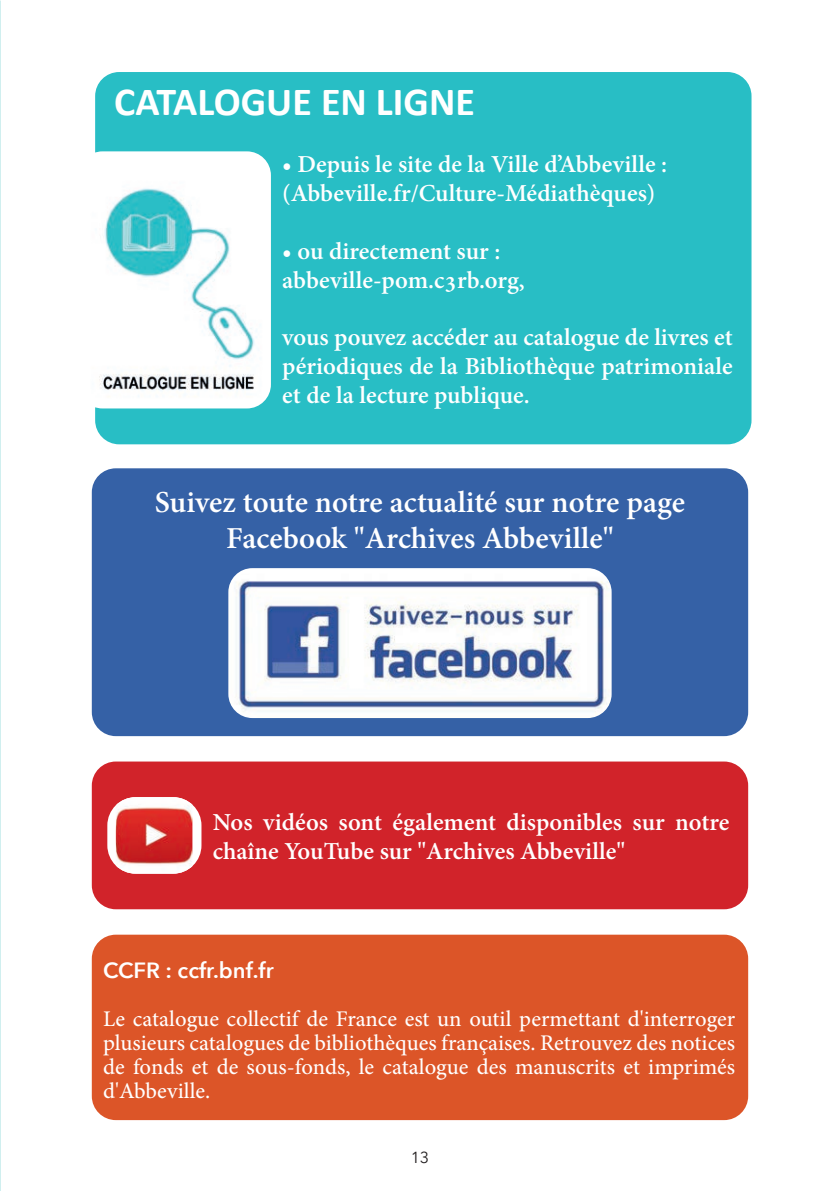
<style>
.page{position:relative;width:840px;height:1191px;background:#fff}
.page>*{position:absolute;margin:0;border:0;box-sizing:border-box;transform-origin:0 0}
.t1{font:700 40px "Calibri";color:#fff}
.t2{font:700 30px/36px "Adobe Hebrew";color:#fff;text-align:center}
.t3{font:700 24px/28.8px "Adobe Hebrew";color:#fff}
.t4{font:22px/24px "Adobe Hebrew";color:#fff;text-align:justify}
.t5{font:600 22px "Avenir Next";color:#fff}
.t6{font:16px "Avenir Next";color:#231f20}
</style>
<div class="page">
<img style="left:0;top:0;width:1px;height:1191px">
<div style="left:92px;top:934px;width:655px;height:186px;background:#dc5528;border-radius:24px"></div>
<div style="left:95px;top:72px;width:656px;height:372px;background:#28bec5;border-radius:24px"></div>
<img style="left:95px;top:151px;width:176px;height:257px">
<div style="left:92px;top:468px;width:655px;height:268px;background:#3561a6;border-radius:24px"></div>
<img style="left:228px;top:568px;width:383px;height:150px">
<div style="left:92px;top:761px;width:655px;height:148px;background:#d1232a;border-radius:24px"></div>
<div style="left:107px;top:797px;width:94px;height:76px;background:#fff;border-radius:28px"></div>
<img style="left:116px;top:797px;width:76px;height:76px">
<h1 class="t1" style="left:114px;top:73px;width:362px">CATALOGUE EN LIGNE</h1>
<p class="t3" style="left:282px;top:150px;width:386px">• Depuis le site de la Ville d’Abbeville : (Abbeville.fr/Culture-Médiathèques)</p>
<p class="t3" style="left:282px;top:237px;width:244px">• ou directement sur : abbeville-pom.c3rb.org,</p>
<p class="t3" style="left:282px;top:323px;width:452px;text-align:justify">vous pouvez accéder au catalogue de livres et périodiques de la Bibliothèque patrimoniale et de la lecture publique.</p>
<p class="t2" style="left:155px;top:484px;width:531px">Suivez toute notre actualité sur notre page<br>Facebook "Archives Abbeville"</p>
<p class="t3" style="left:213px;top:807px;width:518px">Nos vidéos sont également disponibles sur notre chaîne YouTube sur "Archives Abbeville"</p>
<p class="t5" style="left:103px;top:951px;width:172px">CCFR : ccfr.bnf.fr</p>
<p class="t4" style="left:103px;top:1007px;width:633px">Le catalogue collectif de France est un outil permettant d'interroger plusieurs catalogues de bibliothèques françaises. Retrouvez des notices de fonds et de sous-fonds, le catalogue des manuscrits et imprimés d'Abbeville.</p>
<p class="t6" style="left:410px;top:1143px;width:20px">13</p>
</div>
